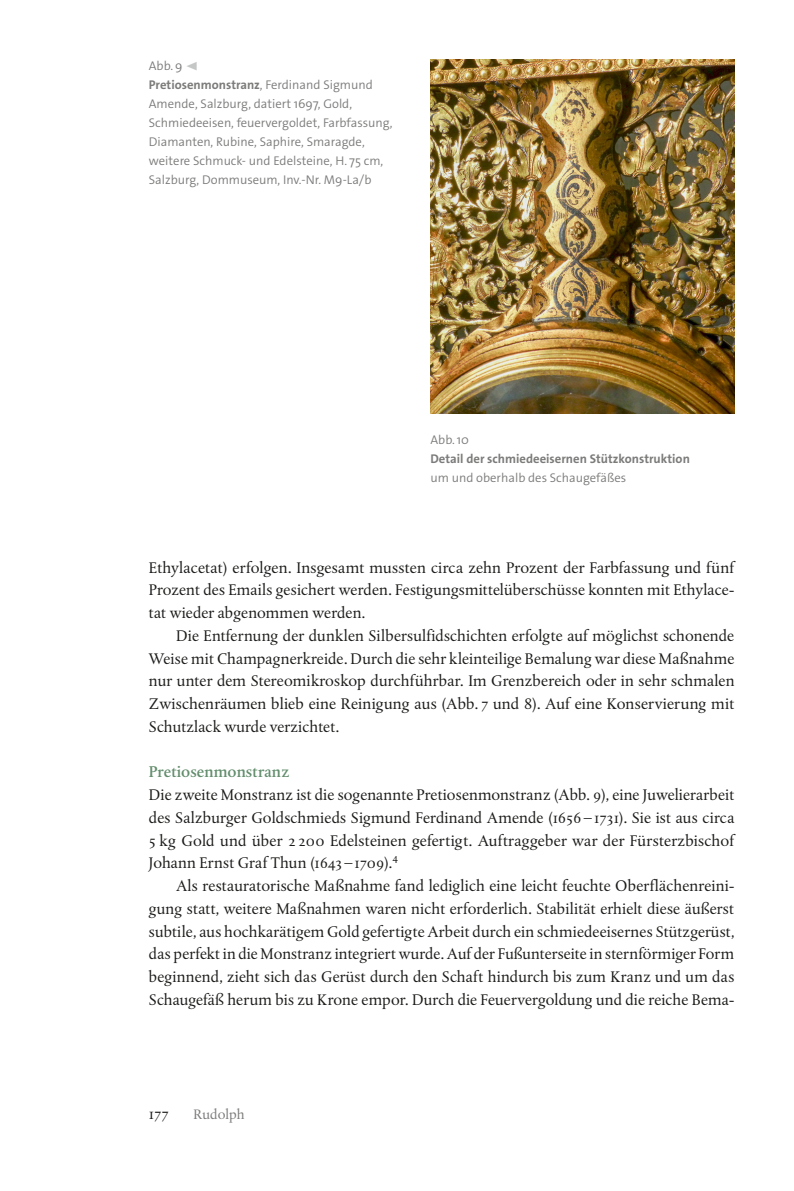
<style>
.page{position:relative;width:794px;height:1191px;background:#fff}
.page>*{position:absolute;margin:0;border:0;box-sizing:border-box;transform-origin:0 0}
.t1{font:16.1px/22.8px "DTL Albertina ST";letter-spacing:.005em;color:#1a1a18;text-align:justify}
.t2{font:16.1px "DTL Albertina ST Medium";letter-spacing:.005em;color:#628d6c}
.t3{font:14.35px "DTL Albertina ST";letter-spacing:-.005em;color:#7b7b7a}
.t4{font:300 12.6px/18.9px "The Sans Os F";color:#7b7b7a}
.t5{font:700 12.6px "The Sans Os F";color:#7b7b7a}
.s1{font-family:"Zeal";font-weight:400;color:#c5c6c6}
.s2{font-weight:700}
</style>
<div class="page">
<img style="left:430px;top:60px;width:304px;height:353px">
<p class="t4" style="left:149px;top:56px;width:245px">Abb. 9 <span class="s1">√<br></span><span class="s2">Pretiosenmonstranz</span>, Ferdinand Sigmund Amende, Salzburg, datiert 1697, Gold, Schmiedeeisen, feuervergoldet, Farbfassung, Diamanten, Rubine, Saphire, Smaragde, weitere Schmuck- und Edelsteine, H. 75 cm, Salzburg, Dommuseum, Inv.-Nr. M9-La/b</p>
<p class="t4" style="left:430px;top:430px;width:40px">Abb. 10</p>
<p class="t5" style="left:430px;top:450px;width:261px">Detail der schmiedeeisernen Stützkonstruktion</p>
<p class="t4" style="left:430px;top:468px;width:197px">um und oberhalb des Schaugefäßes</p>
<p class="t1" style="left:149px;top:556px;width:587px">Ethylacetat) erfolgen. Insgesamt mussten circa zehn Prozent der Farbfassung und fünf Prozent des Emails gesichert werden. Festigungsmittelüberschüsse konnten mit Ethylace&shy;tat wieder abgenommen werden.</p>
<p class="t1" style="left:149px;top:624px;width:587px;text-indent:27px">Die Entfernung der dunklen Silbersulfidschichten erfolgte auf möglichst schonende Weise mit Champagnerkreide. Durch die sehr kleinteilige Bemalung war diese Maßnahme nur unter dem Stereomikroskop durchführbar. Im Grenzbereich oder in sehr schmalen Zwischenräumen blieb eine Reinigung aus (Abb. 7 und 8). Auf eine Konservierung mit Schutzlack wurde verzichtet.</p>
<p class="t2" style="left:149px;top:762px;width:142px">Pretiosenmonstranz</p>
<p class="t1" style="left:149px;top:783px;width:587px">Die zweite Monstranz ist die sogenannte Pretiosenmonstranz (Abb. 9), eine Juwelierarbeit des Salzburger Goldschmieds Sigmund Ferdinand Amende (1656 – 1731). Sie ist aus circa 5 kg Gold und über 2 200 Edelsteinen gefertigt. Auftraggeber war der Fürsterzbischof Johann Ernst Graf Thun (1643 – 1709).<sup>4</sup></p>
<p class="t1" style="left:149px;top:874px;width:587px;text-indent:27px">Als restauratorische Maßnahme fand lediglich eine leicht feuchte Oberflächenreini&shy;gung statt, weitere Maßnahmen waren nicht erforderlich. Stabilität erhielt diese äußerst subtile, aus hochkarätigem Gold gefertigte Arbeit durch ein schmiedeeisernes Stützgerüst, das perfekt in die Monstranz integriert wurde. Auf der Fußunterseite in sternförmiger Form beginnend, zieht sich das Gerüst durch den Schaft hindurch bis zum Kranz und um das Schaugefäß herum bis zu Krone empor. Durch die Feuervergoldung und die reiche Bema-</p>
<p class="t1" style="left:149px;top:1102px;width:21px">177</p>
<p class="t3" style="left:193px;top:1105px;width:53px">Rudolph</p>
</div>
